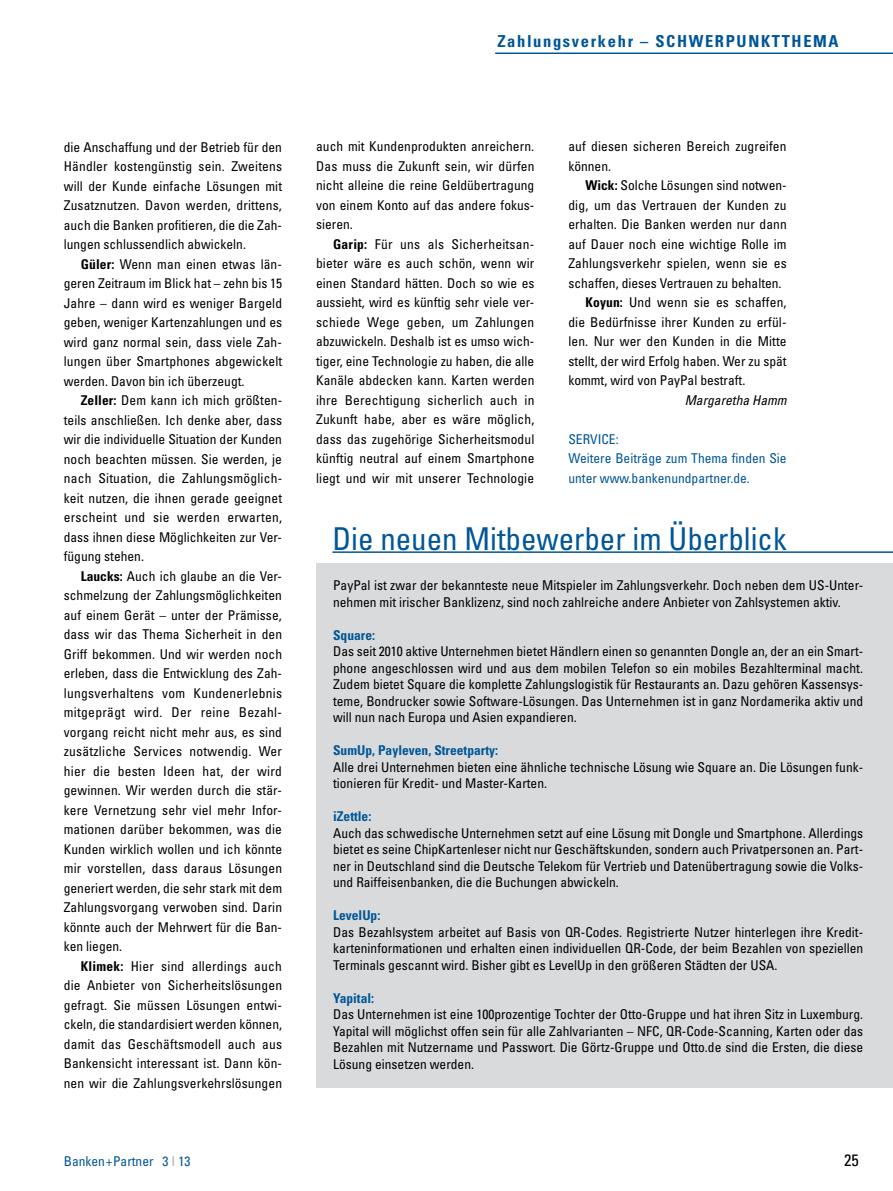
<style>
.page{position:relative;width:893px;height:1191px;background:#fff}
.page>*{position:absolute;margin:0;border:0;box-sizing:border-box;transform-origin:0 0}
.t1{font:condensed 31.5px "Univers LT Std";color:#005697}
.t2{font:700 condensed 16.5px "Univers LT Std";letter-spacing:.1em;color:#005697}
.t3{font:condensed 16.5px "Univers LT Std";color:#000}
.t4{font:condensed 13.5px/19.5px "Univers LT Std";color:#000;text-align:justify}
.t5{font:condensed 13.5px/19.5px "Univers LT Std";color:#005697}
.t6{font:700 condensed 13.5px "Univers LT Std";color:#005697}
.t7{font:italic condensed 13.5px "Univers LT Std";color:#000}
.s1{font-weight:700}
.s2{color:#b1b3b4}
</style>
<div class="page">
<div style="left:316px;top:563px;width:577px;height:525px;background:#d9dadb"></div>
<hr style="left:332px;top:551px;width:561px;height:2px;background:#005697">
<hr style="left:495px;top:53px;width:398px;height:1px;background:#005697">
<p class="t2" style="left:497px;top:31px;width:343px">Zahlungsverkehr – SCHWERPUNKTTHEMA</p>
<p class="t4" style="left:64px;top:137px;width:220px">die Anschaffung und der Betrieb für den Händler kostengünstig sein. Zweitens will der Kunde einfache Lösungen mit Zusatznutzen. Davon werden, drittens, auch die Banken profitieren, die die Zah&shy;lungen schlussendlich abwickeln.</p>
<p class="t4" style="left:64px;top:254px;width:220px;text-indent:17px"><span class="s1">Güler:</span> Wenn man einen etwas län&shy;geren Zeitraum im Blick hat – zehn bis 15<br>Jahre – dann wird es weniger Bargeld geben, weniger Kartenzahlungen und es wird ganz normal sein, dass viele Zah&shy;lungen über Smartphones abgewickelt werden. Davon bin ich überzeugt.</p>
<p class="t4" style="left:64px;top:390px;width:220px;text-indent:17px"><span class="s1">Zeller:</span> Dem kann ich mich größten&shy;teils anschließen. Ich denke aber, dass wir die individuelle Situation der Kunden noch beachten müssen. Sie werden, je nach Situation, die Zahlungsmöglich&shy;keit nutzen, die ihnen gerade geeignet erscheint und sie werden erwarten, dass ihnen diese Möglichkeiten zur Ver&shy;fügung stehen.</p>
<p class="t4" style="left:64px;top:566px;width:220px;text-align:left;text-indent:17px"><span class="s1">Laucks:</span> Auch ich glaube an die Ver&shy;schmelzung der Zahlungsmöglichkeiten auf einem Gerät – unter der Prämisse, dass wir das Thema Sicherheit in den Griff bekommen. Und wir werden noch erleben, dass die Entwicklung des Zah&shy;lungsverhaltens vom Kundenerlebnis mitgeprägt wird. Der reine Bezahl&shy;vorgang reicht nicht mehr aus, es sind zusätzliche Services notwendig. Wer hier die besten Ideen hat, der wird gewinnen. Wir werden durch die stär&shy;kere Vernetzung sehr viel mehr Infor&shy;mationen darüber bekommen, was die Kunden wirklich wollen und ich könnte mir vorstellen, dass daraus Lösungen generiert werden, die sehr stark mit dem Zahlungsvorgang verwoben sind. Darin könnte auch der Mehrwert für die Ban&shy;ken liegen.</p>
<p class="t4" style="left:64px;top:956px;width:220px;text-indent:17px"><span class="s1">Klimek:</span> Hier sind allerdings auch die Anbieter von Sicherheitslösungen gefragt. Sie müssen Lösungen entwi&shy;ckeln, die standardisiert werden können, damit das Geschäftsmodell auch aus Bankensicht interessant ist. Dann kön&shy;nen wir die Zahlungsverkehrslösungen</p>
<p class="t5" style="left:64px;top:1151px;width:128px">Banken+Partner 3 <span class="s2">I</span> 13</p>
<p class="t4" style="left:316px;top:136px;width:220px">auch mit Kundenprodukten anreichern.<br>Das muss die Zukunft sein, wir dürfen nicht alleine die reine Geldübertragung von einem Konto auf das andere fokus&shy;sieren.</p>
<p class="t4" style="left:316px;top:234px;width:220px;text-indent:17px"><span class="s1">Garip:</span> Für uns als Sicherheitsan&shy;bieter wäre es auch schön, wenn wir einen Standard hätten. Doch so wie es aussieht, wird es künftig sehr viele ver&shy;schiede Wege geben, um Zahlungen abzuwickeln. Deshalb ist es umso wich&shy;tiger, eine Technologie zu haben, die alle Kanäle abdecken kann. Karten werden ihre Berechtigung sicherlich auch in Zukunft habe, aber es wäre möglich, dass das zugehörige Sicherheitsmodul künftig neutral auf einem Smartphone liegt und wir mit unserer Technologie</p>
<p class="t4" style="left:568px;top:136px;width:220px">auf diesen sicheren Bereich zugreifen können.</p>
<p class="t4" style="left:585px;top:175px;width:203px"><span class="s1">Wick:</span> Solche Lösungen sind notwen-</p>
<p class="t4" style="left:568px;top:195px;width:220px">dig, um das Vertrauen der Kunden zu</p>
<p class="t4" style="left:568px;top:214px;width:220px">erhalten. Die Banken werden nur dann</p>
<p class="t4" style="left:568px;top:234px;width:220px">auf Dauer noch eine wichtige Rolle im</p>
<p class="t4" style="left:568px;top:253px;width:220px">Zahlungsverkehr spielen, wenn sie es</p>
<p class="t4" style="left:568px;top:273px;width:215px">schaffen, dieses Vertrauen zu behalten.</p>
<p class="t4" style="left:585px;top:292px;width:203px"><span class="s1">Koyun:</span> Und wenn sie es schaffen,</p>
<p class="t4" style="left:568px;top:312px;width:220px">die Bedürfnisse ihrer Kunden zu erfül-</p>
<p class="t4" style="left:568px;top:331px;width:220px">len. Nur wer den Kunden in die Mitte</p>
<p class="t4" style="left:568px;top:351px;width:220px">stellt, der wird Erfolg haben. Wer zu spät</p>
<p class="t4" style="left:568px;top:370px;width:178px">kommt, wird von PayPal bestraft.</p>
<p class="t7" style="left:685px;top:391px;width:103px">Margaretha Hamm</p>
<p class="t5" style="left:568px;top:429px;width:220px">SERVICE:<br>Weitere Beiträge zum Thema finden Sie unter www.bankenundpartner.de.</p>
<h1 class="t1" style="left:332px;top:518px;width:456px">Die neuen Mitbewerber im Überblick</h1>
<p class="t4" style="left:333px;top:577px;width:532px;line-height:16.5px">PayPal ist zwar der bekannteste neue Mitspieler im Zahlungsverkehr. Doch neben dem US-Unter&shy;nehmen mit irischer Banklizenz, sind noch zahlreiche andere Anbieter von Zahlsystemen aktiv.</p>
<p class="t6" style="left:333px;top:626px;width:43px">Square:</p>
<p class="t4" style="left:333px;top:643px;width:532px;line-height:16.5px">Das seit 2010 aktive Unternehmen bietet Händlern einen so genannten Dongle an, der an ein Smart&shy;phone angeschlossen wird und aus dem mobilen Telefon so ein mobiles Bezahlterminal macht.<br>Zudem bietet Square die komplette Zahlungslogistik für Restaurants an. Dazu gehören Kassensys&shy;teme, Bondrucker sowie Software-Lösungen. Das Unternehmen ist in ganz Nordamerika aktiv und will nun nach Europa und Asien expandieren.</p>
<p class="t6" style="left:333px;top:742px;width:166px">SumUp, Payleven, Streetparty:</p>
<p class="t4" style="left:333px;top:758px;width:532px;line-height:16.5px">Alle drei Unternehmen bieten eine ähnliche technische Lösung wie Square an. Die Lösungen funk&shy;tionieren für Kredit- und Master-Karten.</p>
<p class="t6" style="left:333px;top:808px;width:40px">iZettle:</p>
<p class="t4" style="left:333px;top:824px;width:532px;line-height:16.5px">Auch das schwedische Unternehmen setzt auf eine Lösung mit Dongle und Smartphone. Allerdings bietet es seine ChipKartenleser nicht nur Geschäftskunden, sondern auch Privatpersonen an. Part&shy;ner in Deutschland sind die Deutsche Telekom für Vertrieb und Datenübertragung sowie die Volks&shy;und Raiffeisenbanken, die die Buchungen abwickeln.</p>
<p class="t6" style="left:333px;top:907px;width:49px">LevelUp:</p>
<p class="t4" style="left:333px;top:923px;width:532px;line-height:16.5px">Das Bezahlsystem arbeitet auf Basis von QR-Codes. Registrierte Nutzer hinterlegen ihre Kredit&shy;karteninformationen und erhalten einen individuellen QR-Code, der beim Bezahlen von speziellen Terminals gescannt wird. Bisher gibt es LevelUp in den größeren Städten der USA.</p>
<p class="t6" style="left:333px;top:989px;width:43px">Yapital:</p>
<p class="t4" style="left:333px;top:1006px;width:532px;line-height:16.5px">Das Unternehmen ist eine 100prozentige Tochter der Otto-Gruppe und hat ihren Sitz in Luxemburg.<br>Yapital will möglichst offen sein für alle Zahlvarianten – NFC, QR-Code-Scanning, Karten oder das Bezahlen mit Nutzername und Passwort. Die Görtz-Gruppe und Otto.de sind die Ersten, die diese Lösung einsetzen werden.</p>
<p class="t3" style="left:844px;top:1149px;width:16px">25</p>
</div>
